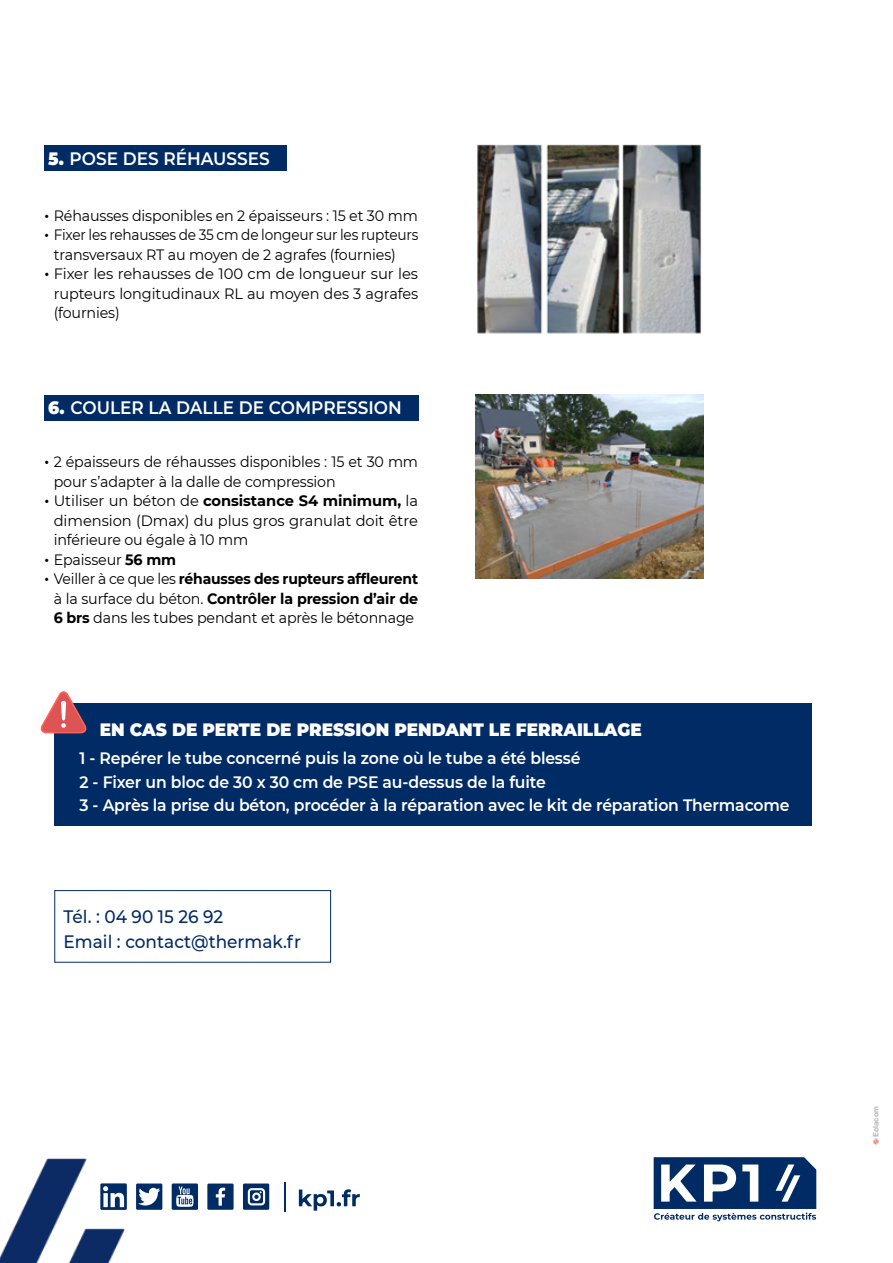
<style>
.page{position:relative;width:893px;height:1263px;background:#fff}
.page>*{position:absolute;margin:0;border:0;box-sizing:border-box;transform-origin:0 0}
.t1{font:600 18px "Montserrat";color:#fff;scale:.94 1}
.t2{font:900 18px "Montserrat";color:#fff;scale:.94 1}
.t3{font:500 18px/25px "Montserrat";color:#002b65;scale:.94 1}
.t4{font:600 16.5px/23.7px "Montserrat";letter-spacing:-.01em;color:#fff;scale:.95 1}
.t5{font:15px "Montserrat";letter-spacing:-.01em;color:#000;scale:.95 1}
.t6{font:15px "Montserrat";letter-spacing:-.01em;color:#000}
.t7{font:15px "Montserrat";letter-spacing:-.01em;color:#000;scale:.91 1}
.t8{font:700 15px "Montserrat";letter-spacing:-.01em;color:#000;scale:.93 1}
.t9{font:700 15px "Montserrat";letter-spacing:-.01em;color:#000;scale:.95 1}
.t10{font:700 15px "Montserrat";letter-spacing:-.01em;color:#000}
.t11{font:700 7.5px "Helvetica Neue";color:#b1b3b4}
.s1{font-weight:900}
.s2{font-weight:400}
.s3{font-weight:700}
</style>
<div class="page">
<svg style="left:873px;top:1139px;width:6px;height:6px"></svg>
<svg style="left:654px;top:1157px;width:162px;height:64px"></svg>
<svg style="left:252px;top:1183px;width:17px;height:27px"></svg>
<svg style="left:299px;top:1189px;width:61px;height:21px"></svg>
<svg style="left:284px;top:1182px;width:1px;height:29px"></svg>
<img style="left:0;top:1158px;width:252px;height:105px">
<div style="left:44px;top:145px;width:242px;height:26px;background:#002b65"></div>
<div style="left:44px;top:395px;width:374px;height:25px;background:#002b65"></div>
<img style="left:477px;top:145px;width:225px;height:189px">
<img style="left:475px;top:395px;width:229px;height:183px">
<div style="left:54px;top:704px;width:758px;height:122px;background:#002b65"></div>
<div style="left:54px;top:890px;width:277px;height:72px;border:1px solid #002b65"></div>
<svg style="left:40px;top:691px;width:48px;height:43px"></svg>
<p class="t1" style="left:48px;top:146px;width:237px"><span class="s1">5.</span> POSE DES RÉHAUSSES</p>
<p class="t5" style="left:44px;top:205px;width:395px"><sup>.</sup> Réhausses disponibles en 2 épaisseurs : 15 et 30 mm</p>
<p class="t7" style="left:44px;top:225px;width:413px"><sup>.</sup> Fixer les rehausses de 35 cm de longeur sur les rupteurs</p>
<p class="t5" style="left:54px;top:244px;width:362px">transversaux RT au moyen de 2 agrafes (fournies)</p>
<p class="t6" style="left:44px;top:264px;width:376px"><sup>.</sup> Fixer les rehausses de 100 cm de longueur sur les</p>
<p class="t6" style="left:54px;top:283px;width:366px">rupteurs longitudinaux RL au moyen des 3 agrafes</p>
<p class="t5" style="left:54px;top:303px;width:71px">(fournies)</p>
<p class="t1" style="left:48px;top:395px;width:378px"><span class="s1">6.</span> COULER LA DALLE DE COMPRESSION</p>
<p class="t5" style="left:44px;top:452px;width:395px"><sup>.</sup> 2 épaisseurs de réhausses disponibles : 15 et 30 mm</p>
<p class="t5" style="left:54px;top:471px;width:298px">pour s’adapter à la dalle de compression</p>
<p class="t10" style="left:44px;top:490px;width:376px"><sup>.</sup> <span class="s2">Utiliser un béton de</span> consistance S4 minimum, <span class="s2">la</span></p>
<p class="t6" style="left:54px;top:510px;width:366px">dimension (Dmax) du plus gros granulat doit être</p>
<p class="t5" style="left:54px;top:530px;width:206px">inférieure ou égale à 10 mm</p>
<p class="t5" style="left:44px;top:549px;width:141px"><sup>.</sup> Epaisseur <span class="s3">56 mm</span></p>
<p class="t8" style="left:44px;top:568px;width:404px"><sup>.</sup> <span class="s2">Veiller à ce que les</span> réhausses des rupteurs affleurent</p>
<p class="t9" style="left:54px;top:588px;width:385px"><span class="s2">à la surface du béton.</span> Contrôler la pression d’air de</p>
<p class="t5" style="left:54px;top:608px;width:381px"><span class="s3">6 brs</span> dans les tubes pendant et après le bétonnage</p>
<p class="t2" style="left:100px;top:716px;width:578px">EN CAS DE PERTE DE PRESSION PENDANT LE FERRAILLAGE</p>
<p class="t4" style="left:80px;top:745px;width:749px">1 - Repérer le tube concerné puis la zone où le tube a été blessé<br>2 - Fixer un bloc de 30 x 30 cm de PSE au-dessus de la fuite<br>3 - Après la prise du béton, procéder à la réparation avec le kit de réparation Thermacome</p>
<p class="t3" style="left:64px;top:903px;width:254px">Tél. : 04 90 15 26 92<br>Email : contact@thermak.fr</p>
<p class="t11" style="left:870px;top:1137px;width:33px;rotate:-90deg">Eclacom</p>
</div>
